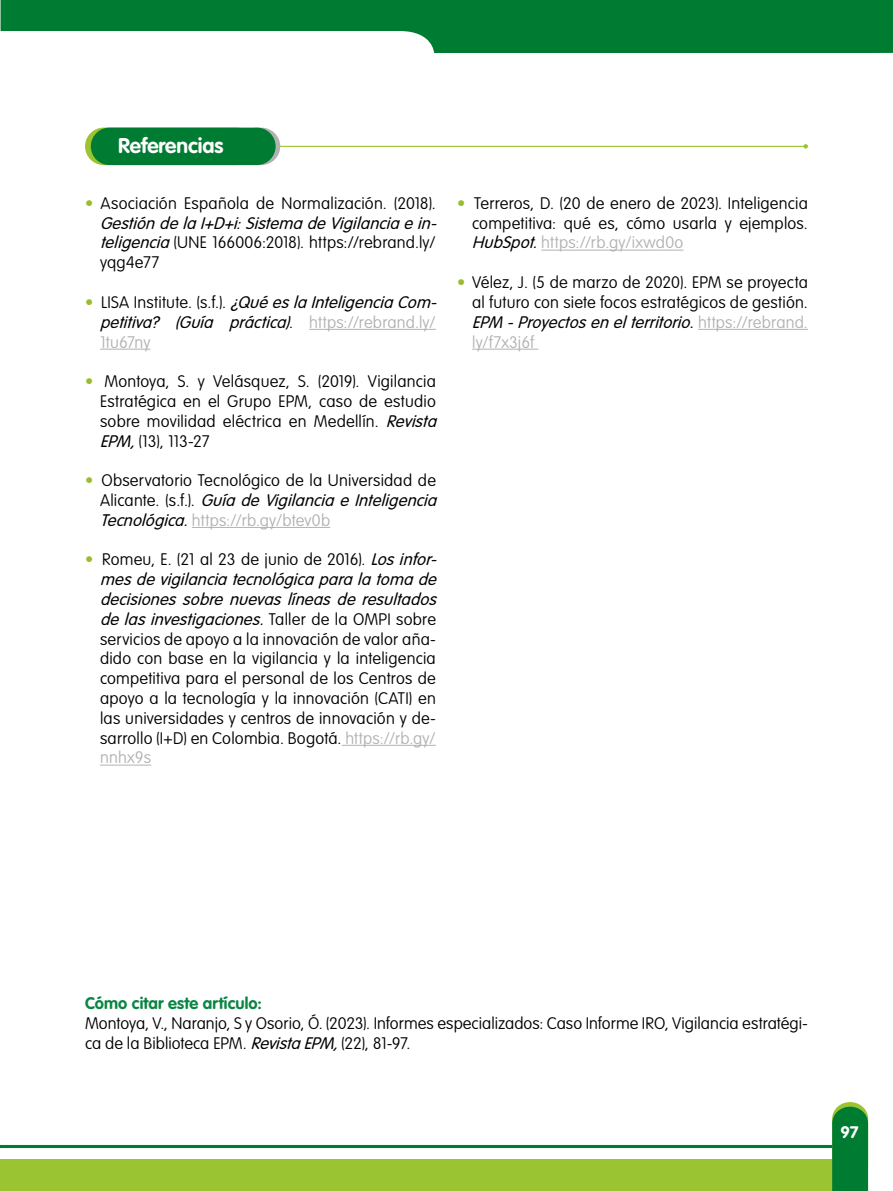
<style>
.page{position:relative;width:893px;height:1191px;background:#fff}
.page>*{position:absolute;margin:0;border:0;box-sizing:border-box;transform-origin:0 0}
.t1{font:700 21px "VAG Rounded Std";color:#fff}
.t2{font:100 16.5px/19.8px "VAG Rounded Std";letter-spacing:.01em;color:#000;text-align:justify}
.t3{font:italic 300 16.5px/19.8px "VAG Rounded";letter-spacing:.02em;color:#000;text-align:right}
.t4{font:100 16.5px "VAG Rounded Std";letter-spacing:.005em;color:#b3b2b2}
.t5{font:700 16.5px "VAG Rounded Std";letter-spacing:.01em;color:#0a8542}
.t6{font:700 16.5px "VAG Rounded Std";color:#fff}
.s1{font-weight:700;color:#99bd2e}
.s2{font-family:"VAG Rounded";font-weight:300;font-style:italic}
.s3{font-family:"VAG Rounded Std";font-weight:700;font-style:normal;color:#99bd2e}
.s4{font-family:"VAG Rounded Std";font-weight:100;font-style:normal}
.s5{font-family:"VAG Rounded Std";font-weight:100;font-style:normal;color:#b3b2b2}
.s6{font-family:"VAG Rounded";font-weight:300;font-style:italic;color:#000}
.s7{color:#b3b2b2}
</style>
<div class="page">
<hr style="left:0;top:1159px;width:1px;height:32px;background:#9ac431">
<hr style="left:1px;top:1145px;width:848px;height:3px;background:#007d39">
<hr style="left:1px;top:1145px;width:850px;height:2px;background:#007c32">
<div style="left:1px;top:1159px;width:851px;height:32px;background:#9ac431"></div>
<svg style="left:832px;top:1102px;width:36px;height:89px;background:#13853a"></svg>
<svg style="left:1px;top:0;width:892px;height:53px;fill:#007c32"></svg>
<hr style="left:273px;top:146px;width:533px;height:1px;background:#9ac431">
<svg style="left:803px;top:144px;width:5px;height:5px"></svg>
<div style="left:238px;top:128px;width:42px;height:37px;background:#b3b2b2;border-radius:19px"></div>
<svg style="left:85px;top:128px;width:20px;height:37px"></svg>
<div style="left:91px;top:128px;width:185px;height:37px;background:#007c32;border-radius:19px"></div>
<hr style="left:309px;top:329px;width:127px;height:1px;background:#b3b2b2">
<hr style="left:100px;top:349px;width:50px;height:1px;background:#b3b2b2">
<hr style="left:192px;top:527px;width:138px;height:1px;background:#b3b2b2">
<hr style="left:342px;top:745px;width:94px;height:1px;background:#b3b2b2">
<hr style="left:100px;top:764px;width:51px;height:1px;background:#b3b2b2">
<hr style="left:541px;top:250px;width:142px;height:1px;background:#b3b2b2">
<hr style="left:698px;top:329px;width:110px;height:1px;background:#b3b2b2">
<hr style="left:472px;top:349px;width:66px;height:1px;background:#b3b2b2">
<p class="t1" style="left:118px;top:133px;width:107px">Referencias</p>
<p class="t2" style="left:85px;top:194px;width:352px"><span class="s1">•</span> Asociación Española de Normalización. (2018).</p>
<p class="t3" style="left:100px;top:213px;width:338px">Gestión de la I+D+i: Sistema de Vigilancia e in-</p>
<p class="t2" style="left:100px;top:233px;width:337px"><span class="s2">teligencia</span> (UNE 166006:2018). https://rebrand.ly/ yqg4e77</p>
<p class="t3" style="left:85px;top:292px;width:353px"><span class="s3">•</span> <span class="s4">LISA Institute. (s.f.).</span> ¿Qué es la Inteligencia Com&shy;petitiva? (Guía práctica)<span class="s4">.</span> <span class="s5">https://rebrand.ly/</span></p>
<p class="t4" style="left:100px;top:332px;width:52px">1tu67ny</p>
<p class="t2" style="left:100px;top:372px;width:337px;text-indent:-15px"><span class="s1">•</span> Montoya, S. y Velásquez, S. (2019). Vigilancia Estratégica en el Grupo EPM, caso de estudio sobre movilidad eléctrica en Medellín. <span class="s2">Revista EPM,</span> (13), 113-27</p>
<p class="t2" style="left:85px;top:471px;width:352px"><span class="s1">•</span> Observatorio Tecnológico de la Universidad de</p>
<p class="t3" style="left:100px;top:490px;width:337px"><span class="s4">Alicante. (s.f.).</span> Guía de Vigilancia e Inteligencia</p>
<p class="t4" style="left:100px;top:510px;width:232px"><span class="s6">Tecnológica.</span> https://rb.gy/btev0b</p>
<p class="t2" style="left:85px;top:550px;width:353px"><span class="s1">•</span> Romeu, E. (21 al 23 de junio de 2016). <span class="s2">Los infor-</span></p>
<p class="t3" style="left:100px;top:569px;width:337px;text-align:justify">mes de vigilancia tecnológica para la toma de decisiones sobre nuevas líneas de resultados de las investigaciones. <span class="s4">Taller de la OMPI sobre</span></p>
<p class="t2" style="left:100px;top:629px;width:337px">servicios de apoyo a la innovación de valor aña&shy;dido con base en la vigilancia y la inteligencia competitiva para el personal de los Centros de apoyo a la tecnología y la innovación (CATI) en las universidades y centros de innovación y de&shy;sarrollo (I+D) en Colombia. Bogotá. <span class="s7">https://rb.gy/ nnhx9s</span></p>
<p class="t2" style="left:472px;top:194px;width:337px;text-indent:-15px"><span class="s1">•</span> Terreros, D. (20 de enero de 2023). Inteligencia competitiva: qué es, cómo usarla y ejemplos.<br><span class="s2">HubSpot.</span> <span class="s7">https://rb.gy/ixwd0o</span></p>
<p class="t2" style="left:457px;top:273px;width:352px;text-align:right"><span class="s1">•</span> Vélez, J. (5 de marzo de 2020). EPM se proyecta al futuro con siete focos estratégicos de gestión.</p>
<p class="t3" style="left:472px;top:312px;width:337px">EPM - Proyectos en el territorio. <span class="s5">https://rebrand.</span></p>
<p class="t4" style="left:472px;top:332px;width:63px">ly/f7x3j6f</p>
<p class="t5" style="left:85px;top:993px;width:178px">Cómo citar este artículo:</p>
<p class="t2" style="left:85px;top:1013px;width:724px">Montoya, V., Naranjo, S y Osorio, Ó. (2023). Informes especializados: Caso Informe IRO, Vigilancia estratégi&shy;ca de la Biblioteca EPM. <span class="s2">Revista EPM,</span> (22), 81-97.</p>
<p class="t6" style="left:840px;top:1122px;width:20px">97</p>
</div>
